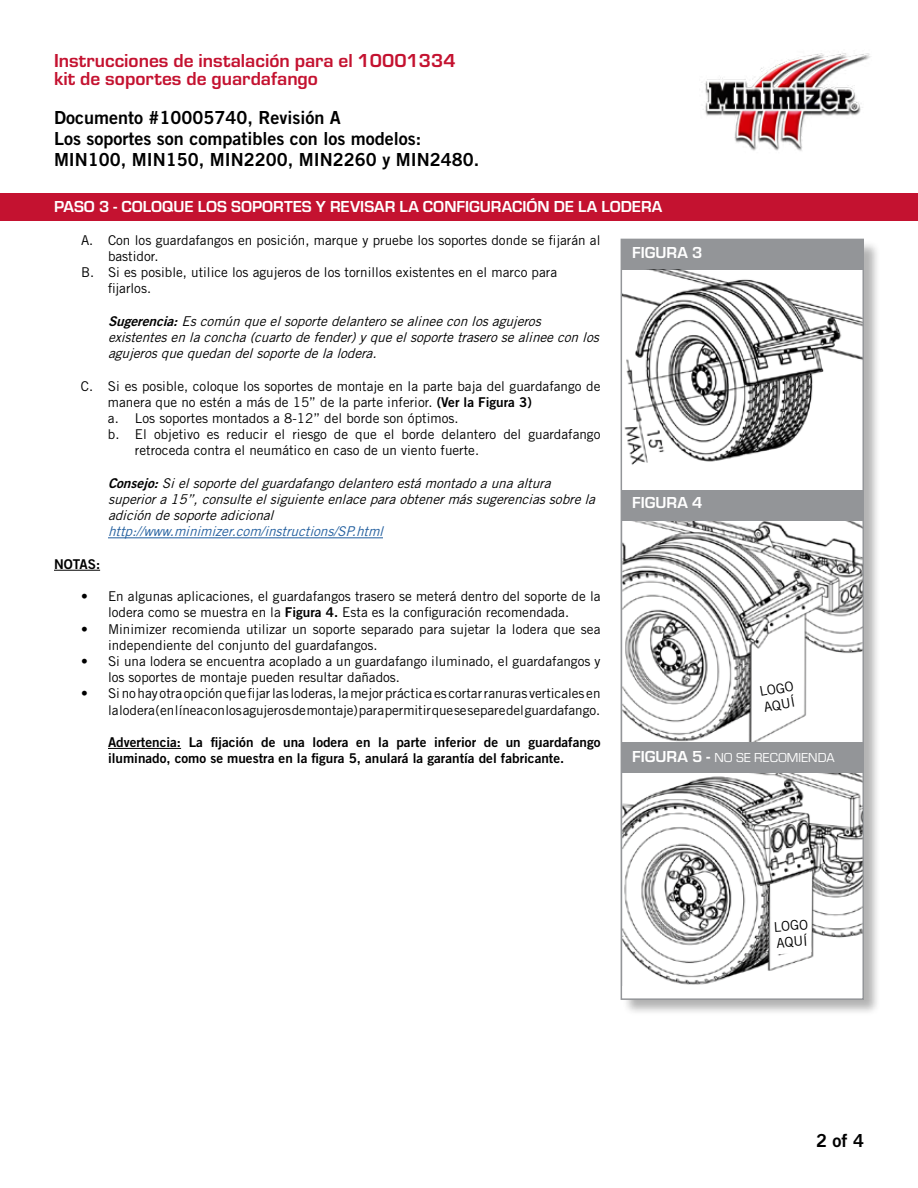
<style>
.page{position:relative;width:918px;height:1188px;background:#fff}
.page>*{position:absolute;margin:0;border:0;box-sizing:border-box;transform-origin:0 0}
.t1{font:700 19.5px/18px "Eurostile";color:#c41230}
.t2{font:18px/21px "Trade Gothic LT Std Bd 2";color:#000}
.t3{font:700 16.5px "Eurostile";color:#fff}
.t4{font:13.5px/16.2px "Trade Gothic LT Std";color:#000}
.t5{font:italic 13.5px/16.2px "Trade Gothic LT Std";color:#000}
.t6{font:13.5px/16.2px "Trade Gothic LT Std Bd 2";color:#000}
.t7{font:italic 13.5px "Trade Gothic LT Std";color:#215e9e}
.t8{font:13.5px "Eurostile";color:#fff}
.s1{font-family:"Trade Gothic LT Std Bd 2"}
.s2{font-weight:700;font-size:16.5px}
</style>
<div class="page">
<img style="left:703px;top:53px;width:168px;height:98px">
<div style="left:623px;top:241px;width:258px;height:775px;background:#000;opacity:.3"></div>
<div style="left:621px;top:239px;width:242px;height:760px;background:#fff"></div>
<img style="left:624px;top:521px;width:237px;height:222px">
<img style="left:624px;top:773px;width:237px;height:212px">
<div style="left:621px;top:239px;width:243px;height:30px;background:#939598"></div>
<div style="left:621px;top:491px;width:243px;height:30px;background:#939598"></div>
<div style="left:621px;top:743px;width:242px;height:30px;background:#939598"></div>
<img style="left:624px;top:269px;width:237px;height:196px">
<div style="left:621px;top:239px;width:243px;height:761px;border:2px solid #939598"></div>
<div style="left:0;top:194px;width:918px;height:27px;background:#c41230"></div>
<hr style="left:108px;top:537px;width:275px;height:1px;background:#215e9e">
<hr style="left:54px;top:570px;width:46px;height:1px;background:#000">
<hr style="left:108px;top:748px;width:73px;height:1px;background:#000">
<svg style="left:753px;top:672px;width:50px;height:49px"></svg>
<svg style="left:772px;top:913px;width:39px;height:42px"></svg>
<h1 class="t1" style="left:54px;top:50px;width:403px">Instrucciones de instalación para el 10001334 kit de soportes de guardafango</h1>
<h2 class="t2" style="left:54px;top:107px;width:427px">Documento #10005740, Revisión A<br>Los soportes son compatibles con los modelos:<br>MIN100, MIN150, MIN2200, MIN2260 y MIN2480.</h2>
<p class="t3" style="left:54px;top:195px;width:610px">PASO 3 - COLOQUE LOS SOPORTES Y REVISAR LA CONFIGURACIÓN DE LA LODERA</p>
<p class="t4" style="left:81px;top:232px;width:521px">A. Con los guardafangos en posición, marque y pruebe los soportes donde se fijarán al</p>
<p class="t4" style="left:108px;top:248px;width:52px">bastidor.</p>
<p class="t4" style="left:81px;top:264px;width:478px">B. Si es posible, utilice los agujeros de los tornillos existentes en el marco para</p>
<p class="t4" style="left:108px;top:280px;width:45px">fijarlos.</p>
<p class="t5" style="left:108px;top:313px;width:497px"><span class="s1">Sugerencia:</span>Escomúnqueelsoportedelanterosealineeconlosagujeros existentesenlaconcha(cuartodefender)yqueelsoportetraserosealineeconlos agujerosquequedandelsoportedelalodera.</p>
<p class="t4" style="left:81px;top:378px;width:521px">C. Si es posible, coloque los soportes de montaje en la parte baja del guardafango de</p>
<p class="t4" style="left:108px;top:394px;width:425px">manera que no estén a más de 15” de la parte inferior. <span class="s1">(Ver la Figura 3)</span></p>
<p class="t4" style="left:108px;top:410px;width:352px">a. Los soportes montados a 8-12” del borde son óptimos.</p>
<p class="t4" style="left:108px;top:426px;width:494px">b. El objetivo es reducir el riesgo de que el borde delantero del guardafango</p>
<p class="t4" style="left:135px;top:442px;width:346px">retroceda contra el neumático en caso de un viento fuerte.</p>
<p class="t5" style="left:108px;top:475px;width:493px"><span class="s1">Consejo:</span>Sielsoportedelguardafangodelanteroestámontadoaunaaltura superiora15”,consulteelsiguienteenlaceparaobtenermássugerenciassobrela adicióndesoporteadicional</p>
<p class="t7" style="left:108px;top:524px;width:281px">http://www.minimizer.com/instructions/SP.html</p>
<p class="t6" style="left:54px;top:556px;width:48px">NOTAS:</p>
<p class="t4" style="left:81px;top:588px;width:521px;text-align:center">• En algunas aplicaciones, el guardafangos trasero se meterá dentro del soporte de la lodera como se muestra en la <span class="s1">Figura 4.</span> Esta es la configuración recomendada.</p>
<p class="t4" style="left:108px;top:621px;width:494px;text-indent:-27px">• Minimizer recomienda utilizar un soporte separado para sujetar la lodera que sea independiente del conjunto del guardafangos.</p>
<p class="t4" style="left:108px;top:653px;width:494px;text-indent:-27px">• Si una lodera se encuentra acoplado a un guardafango iluminado, el guardafangos y los soportes de montaje pueden resultar dañados.</p>
<p class="t4" style="left:81px;top:685px;width:521px;text-align:right">• Si no hay otra opción que fijar las loderas, la mejor práctica es cortar ranuras verticales en la lodera (en línea con los agujeros de montaje) para permitir que se separe del guardafango.</p>
<p class="t6" style="left:108px;top:734px;width:494px">Advertencia: La fijación de una lodera en la parte inferior de un guardafango iluminado, como se muestra en la figura 5, anulará la garantía del fabricante.</p>
<p class="t3" style="left:632px;top:241px;width:72px">FIGURA 3</p>
<p class="t3" style="left:632px;top:491px;width:72px">FIGURA 4</p>
<p class="t4" style="left:758px;top:684px;width:36px;rotate:-10deg">LOGO<br>AQUÍ</p>
<p class="t8" style="left:632px;top:748px;width:204px"><span class="s2">FIGURA 5 -</span> NO SE RECOMIENDA</p>
<p class="t4" style="left:773px;top:919px;width:36px;rotate:-4deg">LOGO<br>AQUÍ</p>
<h2 class="t2" style="left:816px;top:1130px;width:49px">2 of 4</h2>
</div>
